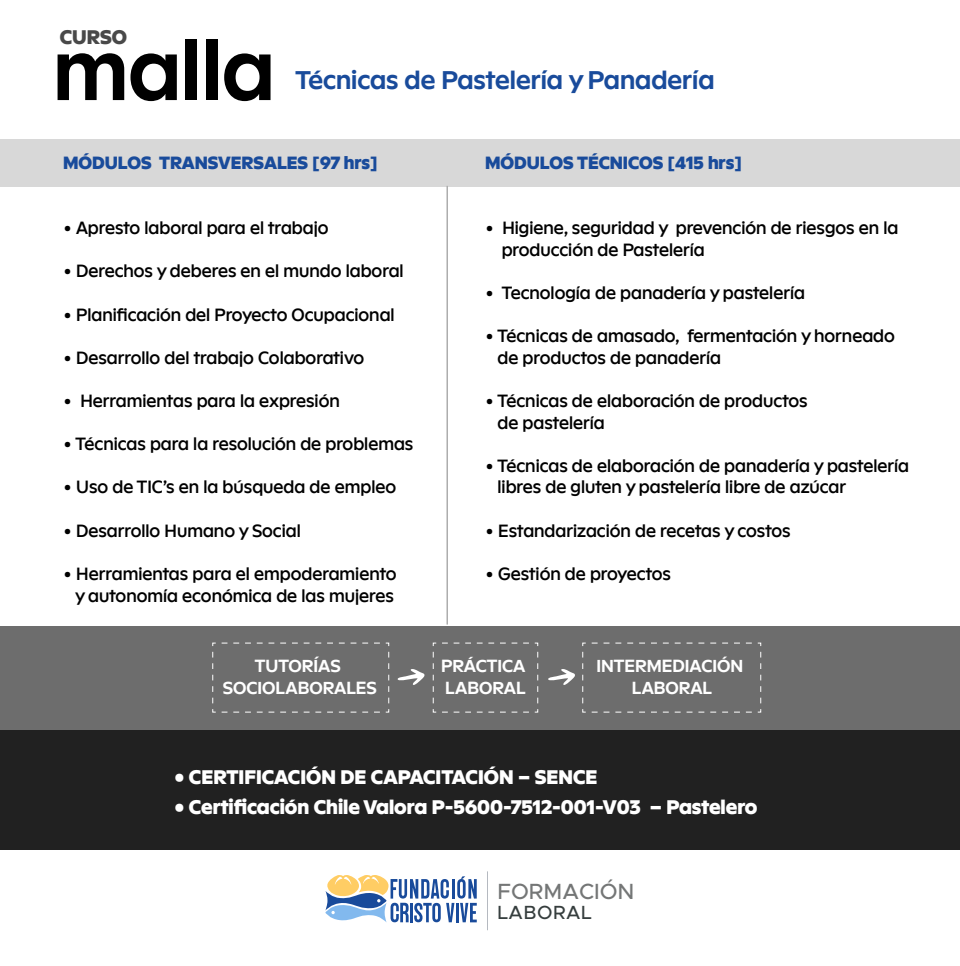
<style>
.page{position:relative;width:960px;height:966px;background:#fff}
.page>*{position:absolute;margin:0;border:0;box-sizing:border-box;transform-origin:0 0}
.t1{font:700 85.8px "Neuwelt";color:#000}
.t2{font:700 26.15px "Neuwelt";color:#194b9b}
.t3{font:500 22.1px "Metropolis";color:#747676}
.t4{font:900 20px "Neuwelt";color:#fff}
.t5{font:900 20px "Neuwelt";color:#494949}
.t6{font:500 19.1px "Metropolis";letter-spacing:.025em;color:#363e3e}
.t7{font:500 18px/21.6px "Neuwelt";color:#000}
.t8{font:700 18px/21.6px "Neuwelt";color:#fff;text-align:center}
.t9{font:900 18px "Neuwelt";color:#194b9b}
</style>
<div class="page">
<div style="left:0;top:626px;width:960px;height:104px;background:#6d6d6d"></div>
<div style="left:0;top:730px;width:960px;height:119px;background:#212121"></div>
<div style="left:0;top:139px;width:960px;height:47px;background:#d8d8d8"></div>
<svg style="left:397px;top:669px;width:28px;height:16px"></svg>
<svg style="left:212px;top:642px;width:177px;height:71px"></svg>
<svg style="left:433px;top:642px;width:106px;height:71px"></svg>
<svg style="left:548px;top:642px;width:213px;height:71px"></svg>
<svg style="left:325px;top:875px;width:152px;height:47px"></svg>
<hr style="left:487px;top:871px;width:1px;height:59px;background:#a1a7af">
<hr style="left:446px;top:186px;width:2px;height:438px;background:#adadad">
<p class="t5" style="left:60px;top:24px;width:69px">CURSO</p>
<h1 class="t1" style="left:53px;top:15px;width:223px">malla</h1>
<h2 class="t2" style="left:295px;top:63px;width:421px">Técnicas de Pastelería y Panadería</h2>
<p class="t9" style="left:63px;top:151px;width:316px">MÓDULOS TRANSVERSALES [97 hrs]</p>
<p class="t7" style="left:63px;top:217px;width:267px">• Apresto laboral para el trabajo</p>
<p class="t7" style="left:63px;top:260px;width:342px">• Derechos y deberes en el mundo laboral</p>
<p class="t7" style="left:63px;top:303px;width:333px">• Planificación del Proyecto Ocupacional</p>
<p class="t7" style="left:63px;top:346px;width:303px">• Desarrollo del trabajo Colaborativo</p>
<p class="t7" style="left:63px;top:390px;width:278px">• Herramientas para la expresión</p>
<p class="t7" style="left:63px;top:433px;width:352px">• Técnicas para la resolución de problemas</p>
<p class="t7" style="left:63px;top:476px;width:335px">• Uso de TIC’s en la búsqueda de empleo</p>
<p class="t7" style="left:63px;top:519px;width:239px">• Desarrollo Humano y Social</p>
<p class="t7" style="left:63px;top:562px;width:335px;text-align:center">• Herramientas para el empoderamiento y autonomía económica de las mujeres</p>
<p class="t9" style="left:485px;top:151px;width:259px">MÓDULOS TÉCNICOS [415 hrs]</p>
<p class="t7" style="left:502px;top:217px;width:398px;text-indent:-17px">• Higiene, seguridad y prevención de riesgos en la producción de Pastelería</p>
<p class="t7" style="left:485px;top:282px;width:322px">• Tecnología de panadería y pastelería</p>
<p class="t7" style="left:498px;top:325px;width:399px;text-indent:-13px">• Técnicas de amasado, fermentación y horneado de productos de panadería</p>
<p class="t7" style="left:498px;top:390px;width:312px;text-indent:-13px">• Técnicas de elaboración de productos de pastelería</p>
<p class="t7" style="left:498px;top:454px;width:413px;text-indent:-13px">• Técnicas de elaboración de panadería y pastelería libres de gluten y pastelería libre de azúcar</p>
<p class="t7" style="left:485px;top:519px;width:307px">• Estandarización de recetas y costos</p>
<p class="t7" style="left:485px;top:562px;width:188px">• Gestión de proyectos</p>
<p class="t8" style="left:223px;top:655px;width:156px">TUTORÍAS<br>SOCIOLABORALES</p>
<p class="t8" style="left:441px;top:655px;width:86px;text-align:left">PRÁCTICA<br>LABORAL</p>
<p class="t8" style="left:596px;top:655px;width:148px">INTERMEDIACIÓN<br>LABORAL</p>
<p class="t4" style="left:174px;top:764px;width:425px">• CERTIFICACIÓN DE CAPACITACIÓN – SENCE</p>
<p class="t4" style="left:174px;top:794px;width:585px">• Certificación Chile Valora P-5600-7512-001-V03 – Pastelero</p>
<p class="t3" style="left:497px;top:878px;width:139px">FORMACIÓN</p>
<p class="t6" style="left:497px;top:900px;width:96px">LABORAL</p>
</div>
